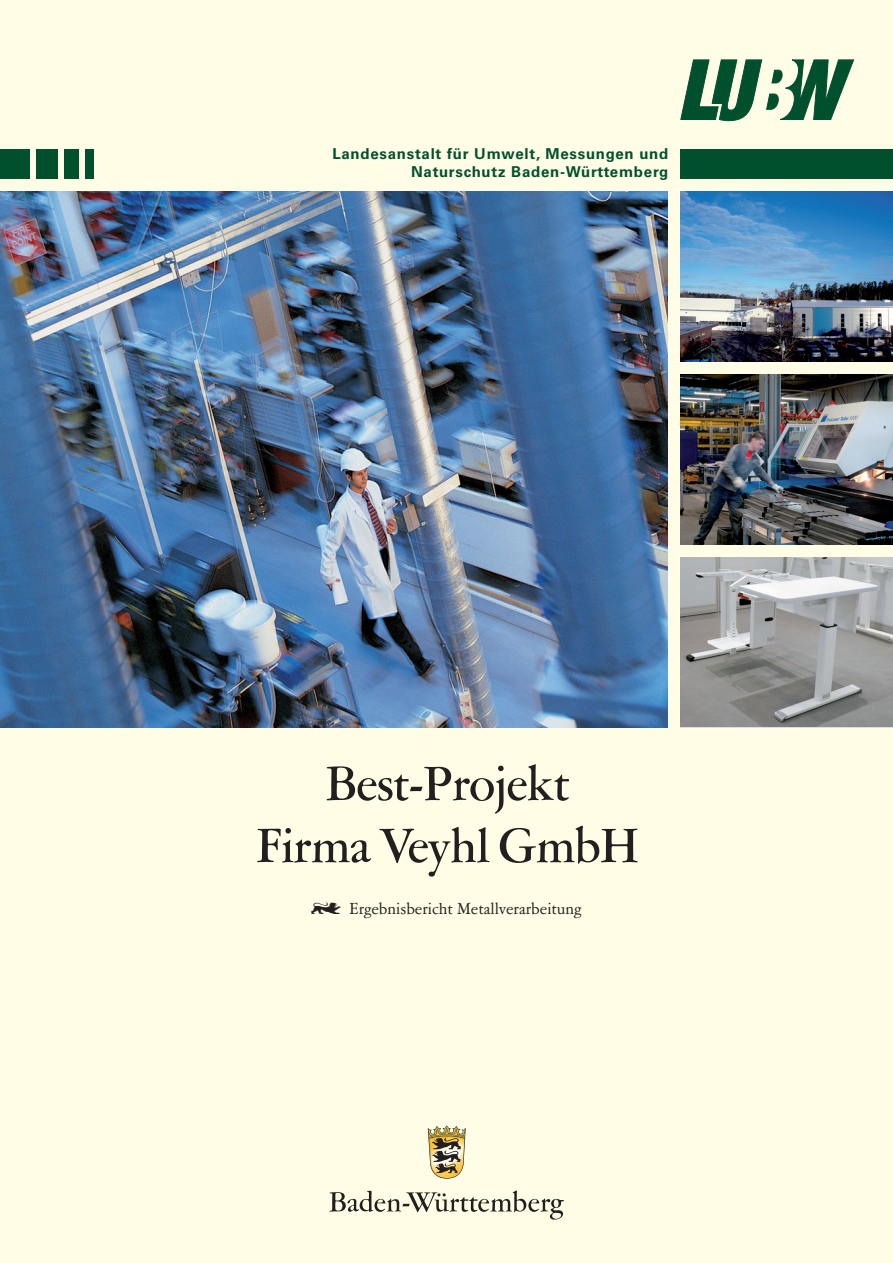
<style>
.page{position:relative;width:893px;height:1263px;background:#fffde5}
.page>*{position:absolute;margin:0;border:0;box-sizing:border-box;transform-origin:0 0}
.t1{font:500 54px/62.1px "Garamont Amst SH";letter-spacing:.005em;color:#231f20;text-align:center}
.t2{font:18px "Garamont Amst SB Rom";color:#231f20}
.t3{font:700 15px/18.8px "Univers LT";letter-spacing:.05em;color:#00502e;text-align:right}
.s1{font-family:"LUBW Loewe"}
</style>
<div class="page">
<div style="left:0;top:149px;width:30px;height:30px;background:#00502e"></div>
<div style="left:64px;top:149px;width:15px;height:30px;background:#00502e"></div>
<div style="left:85px;top:149px;width:9px;height:30px;background:#00502e"></div>
<div style="left:36px;top:149px;width:21px;height:30px;background:#00502e"></div>
<div style="left:680px;top:149px;width:213px;height:30px;background:#00502e"></div>
<svg style="left:680px;top:60px;width:174px;height:61px"></svg>
<svg style="left:330px;top:1190px;width:234px;height:29px"></svg>
<svg style="left:428px;top:1125px;width:38px;height:53px"></svg>
<img style="left:0;top:191px;width:667px;height:536px">
<img style="left:680px;top:374px;width:213px;height:170px">
<img style="left:680px;top:557px;width:212px;height:170px">
<img style="left:680px;top:191px;width:213px;height:171px">
<p class="t3" style="left:332px;top:144px;width:337px">Landesanstalt für Umwelt, Messungen und<br>Naturschutz Baden-Württemberg</p>
<h1 class="t1" style="left:257px;top:755px;width:383px">Best-Projekt<br>Firma Veyhl GmbH</h1>
<p class="t2" style="left:311px;top:900px;width:272px"><span class="s1">L</span> Ergebnisbericht Metallverarbeitung</p>
</div>
